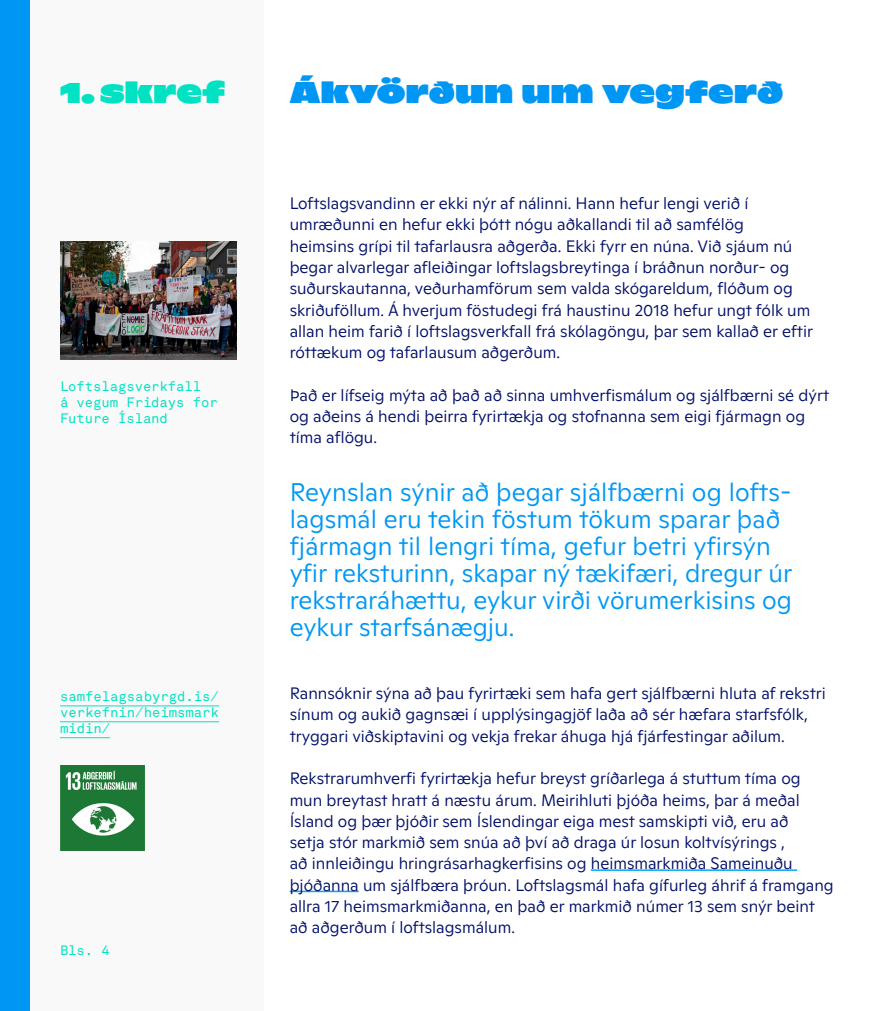
<style>
.page{position:relative;width:894px;height:1011px;background:#fff}
.page>*{position:absolute;margin:0;border:0;box-sizing:border-box;transform-origin:0 0}
.t1{font:900 30px "Ginto Nord";letter-spacing:.02em;color:#0097f4}
.t2{font:900 30px "Ginto Nord";letter-spacing:.02em;color:#00e2c1}
.t3{font:300 25.5px/27px "Ginto Normal";color:#0097f4}
.t4{font:300 16.5px/21.3px "Ginto Normal";color:#000f68}
.t5{font:13.5px/15.9px "Akkurat Std Mono";letter-spacing:-.005em;color:#00e2c1}
</style>
<div class="page">
<div style="left:0;top:0;width:263px;height:1011px;background:#f9f9f9"></div>
<div style="left:0;top:0;width:30px;height:1011px;background:#0097f4"></div>
<hr style="left:591px;top:869px;width:206px;height:2px;background:#00a7f6">
<hr style="left:290px;top:891px;width:69px;height:1px;background:#00a7f6">
<hr style="left:60px;top:706px;width:159px;height:1px;background:#00e2c1">
<hr style="left:60px;top:721px;width:159px;height:1px;background:#00e2c1">
<hr style="left:60px;top:737px;width:50px;height:1px;background:#00e2c1">
<img style="left:60px;top:242px;width:177px;height:117px">
<img style="left:60px;top:766px;width:85px;height:84px">
<h1 class="t2" style="left:60px;top:69px;width:167px">1. skref</h1>
<p class="t5" style="left:60px;top:379px;width:159px">Loftslagsverkfall<br>á vegum Fridays for<br>Future Ísland</p>
<p class="t5" style="left:60px;top:689px;width:161px;text-align:justify">samfelagsabyrgd.is/ verkefnin/heimsmark midin/</p>
<p class="t5" style="left:60px;top:942px;width:51px">Bls. 4</p>
<h1 class="t1" style="left:290px;top:69px;width:495px">Ákvörðun um vegferð</h1>
<p class="t4" style="left:290px;top:192px;width:525px">Loftslagsvandinn er ekki nýr af nálinni. Hann hefur lengi verið í umræðunni en hefur ekki þótt nógu aðkallandi til að samfélög<br>heimsins grípi til tafarlausra aðgerða. Ekki fyrr en núna. Við sjáum nú þegar alvarlegar afleiðingar loftslagsbreytinga í bráðnun norður- og suðurskautanna, veðurhamförum sem valda skógareldum, flóðum og skriðuföllum. Á hverjum föstudegi frá haustinu 2018 hefur ungt fólk um allan heim farið í loftslagsverkfall frá skólagöngu, þar sem kallað er eftir róttækum og tafarlausum aðgerðum.</p>
<p class="t4" style="left:290px;top:383px;width:541px">Það er lífseig mýta að það að sinna umhverfismálum og sjálfbærni sé dýrt og aðeins á hendi þeirra fyrirtækja og stofnanna sem eigi fjármagn og tíma aflögu.</p>
<p class="t3" style="left:290px;top:477px;width:504px">Reynslan sýnir að þegar sjálfbærni og lofts&shy;lagsmál eru tekin föstum tökum sparar það fjármagn til lengri tíma, gefur betri yfirsýn yfir reksturinn, skapar ný tækifæri, dregur úr rekstraráhættu, eykur virði vörumerkisins og eykur starfsánægju.</p>
<p class="t4" style="left:290px;top:681px;width:538px">Rannsóknir sýna að þau fyrirtæki sem hafa gert sjálfbærni hluta af rekstri sínum og aukið gagnsæi í upplýsingagjöf laða að sér hæfara starfsfólk, tryggari viðskiptavini og vekja frekar áhuga hjá fjárfestingar aðilum.</p>
<p class="t4" style="left:290px;top:767px;width:546px">Rekstrarumhverfi fyrirtækja hefur breyst gríðarlega á stuttum tíma og mun breytast hratt á næstu árum. Meirihluti þjóða heims, þar á meðal Ísland og þær þjóðir sem Íslendingar eiga mest samskipti við, eru að<br>setja stór markmið sem snúa að því að draga úr losun koltvísýrings ,<br>að innleiðingu hringrásarhagkerfisins og heimsmarkmiða Sameinuðu þjóðanna um sjálfbæra þróun. Loftslagsmál hafa gífurleg áhrif á framgang allra 17 heimsmarkmiðanna, en það er markmið númer 13 sem snýr beint að aðgerðum í loftslagsmálum.</p>
</div>
